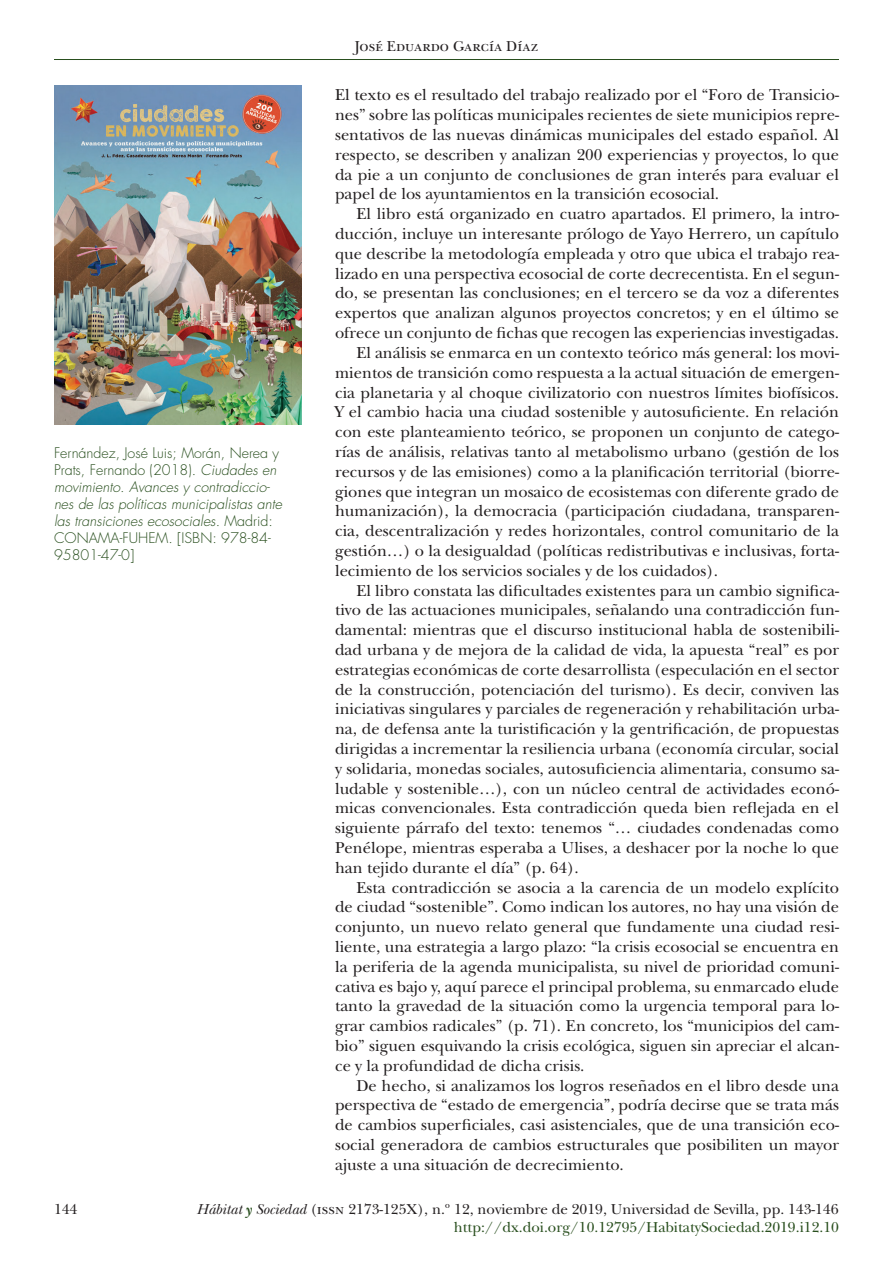
<style>
.page{position:relative;width:893px;height:1263px;background:#fff}
.page>*{position:absolute;margin:0;border:0;box-sizing:border-box;transform-origin:0 0}
.TXT_normal{font:16.5px/19.8px "New Baskerville Std";color:#231f20;text-align:justify}
.TXT_INI_ES{font:16.5px/19.8px "New Baskerville Std";color:#231f20;text-align:justify}
.TXT_INI_ES-2{font:15px "New Baskerville Std";color:#231f20}
.TXT_INI_ES-3{font:15px "New Baskerville Std";color:#294f1e}
.TXT_PIEFOTO{font:italic 300 14.25px/17.1px "Futura Std";color:#294f1e}
.s1{font-style:normal}
.s2{font-style:italic}
.s3{font-weight:700;font-style:italic;color:#294f1e}
</style>
<div class="page">
<hr style="left:54px;top:59px;width:785px;height:1px;background:#294f1e">
<img style="left:54px;top:85px;width:247px;height:340px">
<p class="TXT_PIEFOTO" style="left:54px;top:444px;width:229px"><span class="s1">Fernández, José Luis; Morán, Nerea y Prats, Fernando (2018).</span> Ciudades en movimiento. Avances y contradiccio&shy;nes de las políticas municipalistas ante las transiciones ecosociales<span class="s1">. Madrid:<br>CONAMA-FUHEM. [ISBN: 978-84- 95801-47-0]</span></p>
<p class="TXT_INI_ES-2" style="left:355px;top:37px;width:185px">José Eduardo García Díaz</p>
<p class="TXT_INI_ES" style="left:335px;top:85px;width:505px">El texto es el resultado del trabajo realizado por el “Foro de Transicio&shy;nes” sobre las políticas municipales recientes de siete municipios repre&shy;sentativos de las nuevas dinámicas municipales del estado español. Al respecto, se describen y analizan 200 experiencias y proyectos, lo que da pie a un conjunto de conclusiones de gran interés para evaluar el papel de los ayuntamientos en la transición ecosocial.</p>
<p class="TXT_normal" style="left:335px;top:204px;width:505px;text-indent:21px">El libro está organizado en cuatro apartados. El primero, la intro&shy;ducción, incluye un interesante prólogo de Yayo Herrero, un capítulo que describe la metodología empleada y otro que ubica el trabajo rea&shy;lizado en una perspectiva ecosocial de corte decrecentista. En el segun&shy;do, se presentan las conclusiones; en el tercero se da voz a diferentes expertos que analizan algunos proyectos concretos; y en el último se ofrece un conjunto de fichas que recogen las experiencias investigadas.</p>
<p class="TXT_normal" style="left:335px;top:343px;width:505px;text-indent:21px">El análisis se enmarca en un contexto teórico más general: los movi&shy;mientos de transición como respuesta a la actual situación de emergen&shy;cia planetaria y al choque civilizatorio con nuestros límites biofísicos.<br>Y el cambio hacia una ciudad sostenible y autosuficiente. En relación con este planteamiento teórico, se proponen un conjunto de catego&shy;rías de análisis, relativas tanto al metabolismo urbano (gestión de los recursos y de las emisiones) como a la planificación territorial (biorre&shy;giones que integran un mosaico de ecosistemas con diferente grado de humanización), la democracia (participación ciudadana, transparen&shy;cia, descentralización y redes horizontales, control comunitario de la gestión…) o la desigualdad (políticas redistributivas e inclusivas, forta&shy;lecimiento de los servicios sociales y de los cuidados).</p>
<p class="TXT_normal" style="left:335px;top:580px;width:505px;text-indent:21px">El libro constata las dificultades existentes para un cambio significa&shy;tivo de las actuaciones municipales, señalando una contradicción fun&shy;damental: mientras que el discurso institucional habla de sostenibili&shy;dad urbana y de mejora de la calidad de vida, la apuesta “real” es por estrategias económicas de corte desarrollista (especulación en el sector de la construcción, potenciación del turismo). Es decir, conviven las iniciativas singulares y parciales de regeneración y rehabilitación urba&shy;na, de defensa ante la turistificación y la gentrificación, de propuestas dirigidas a incrementar la resiliencia urbana (economía circular, social y solidaria, monedas sociales, autosuficiencia alimentaria, consumo sa&shy;ludable y sostenible…), con un núcleo central de actividades econó&shy;micas convencionales. Esta contradicción queda bien reflejada en el siguiente párrafo del texto: tenemos “… ciudades condenadas como Penélope, mientras esperaba a Ulises, a deshacer por la noche lo que han tejido durante el día” (p. 64).</p>
<p class="TXT_normal" style="left:335px;top:877px;width:505px;text-indent:21px">Esta contradicción se asocia a la carencia de un modelo explícito de ciudad “sostenible”. Como indican los autores, no hay una visión de conjunto, un nuevo relato general que fundamente una ciudad resi&shy;liente, una estrategia a largo plazo: “la crisis ecosocial se encuentra en la periferia de la agenda municipalista, su nivel de prioridad comuni&shy;cativa es bajo y, aquí parece el principal problema, su enmarcado elude tanto la gravedad de la situación como la urgencia temporal para lo&shy;grar cambios radicales” (p. 71). En concreto, los “municipios del cam&shy;bio” siguen esquivando la crisis ecológica, siguen sin apreciar el alcan&shy;ce y la profundidad de dicha crisis.</p>
<p class="TXT_normal" style="left:335px;top:1075px;width:505px;text-indent:21px">De hecho, si analizamos los logros reseñados en el libro desde una perspectiva de “estado de emergencia”, podría decirse que se trata más de cambios superficiales, casi asistenciales, que de una transición eco&shy;social generadora de cambios estructurales que posibiliten un mayor ajuste a una situación de decrecimiento.</p>
<p class="TXT_INI_ES-2" style="left:54px;top:1201px;width:25px">144</p>
<p class="TXT_INI_ES-2" style="left:196px;top:1201px;width:644px"><span class="s2">Hábitat</span> <span class="s3">y</span> <span class="s2">Sociedad</span> (issn 2173-125X), n.º 12, noviembre de 2019, Universidad de Sevilla, pp. 143-146</p>
<p class="TXT_INI_ES-3" style="left:454px;top:1219px;width:387px">http://dx.doi.org/10.12795/HabitatySociedad.2019.i12.10</p>
</div>
